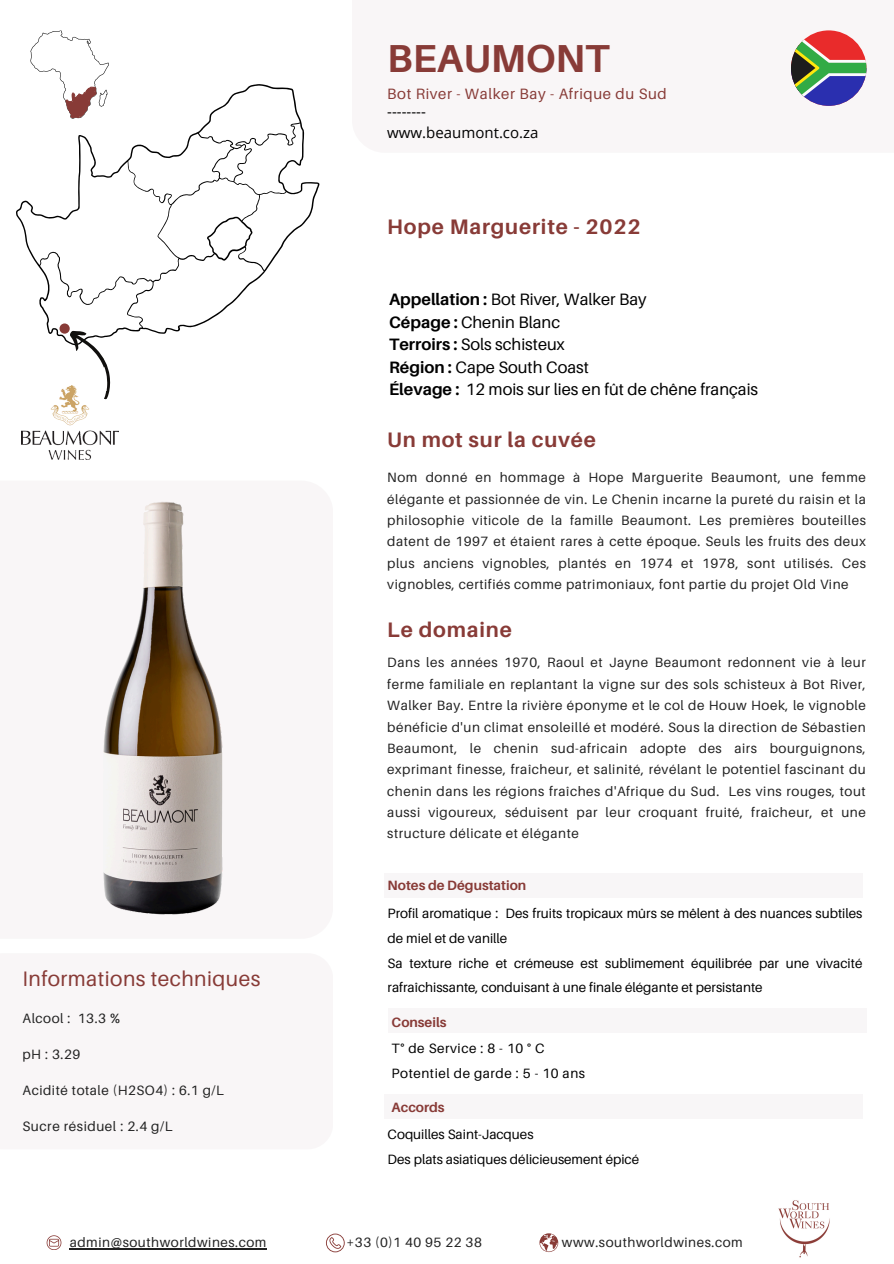
<style>
.page{position:relative;width:894px;height:1264px;background:#fff}
.page>*{position:absolute;margin:0;border:0;box-sizing:border-box;transform-origin:0 0}
.t1{font:700 39px "Aileron";color:#883b37}
.t2{font:700 21px "Aileron";letter-spacing:.04em;color:#883b37}
.t3{font:21px "Aileron";letter-spacing:.02em;color:#883b37}
.t4{font:16.5px/22.5px "Aileron";color:#000}
.t5{font:15px "Aileron";letter-spacing:.04em;color:#883b37}
.t6{font:15px/20.2px "Open Sans";color:#000}
.t7{font:13.65px "Aileron";letter-spacing:.04em;color:#222}
.t8{font:13.5px/21.3px "Aileron";letter-spacing:.04em;color:#222;text-align:justify}
.t9{font:13.5px/24.8px "Aileron";color:#000}
.t10{font:13.5px "Aileron";letter-spacing:.04em;color:#000}
.t11{font:700 13.5px "Aileron";color:#883b37}
.s1{font-weight:700}
</style>
<div class="page">
<svg style="left:16px;top:84px;width:303px;height:256px"></svg>
<div style="left:59px;top:323px;width:11px;height:11px;background:#883b37;border-radius:50%"></div>
<div style="left:352px;top:0;width:541px;height:153px;background:#f9f6f7"></div>
<div style="left:383px;top:872px;width:479px;height:25px;background:#f8f6f7"></div>
<div style="left:383px;top:1093px;width:479px;height:25px;background:#f8f6f7"></div>
<div style="left:387px;top:1007px;width:479px;height:25px;background:#f8f6f7"></div>
<svg style="left:539px;top:1233px;width:19px;height:18px"></svg>
<hr style="left:70px;top:1248px;width:197px;height:1px;background:#222">
<svg style="left:326px;top:1233px;width:18px;height:19px"></svg>
<img style="left:778px;top:1200px;width:52px;height:58px">
<svg style="left:47px;top:1235px;width:14px;height:14px"></svg>
<div style="left:790px;top:30px;width:76px;height:76px;background:#e92b2b;border-radius:50%"></div>
<svg style="left:790px;top:40px;width:76px;height:66px"></svg>
<svg style="left:30px;top:30px;width:79px;height:89px"></svg>
<img style="left:21px;top:389px;width:97px;height:71px">
<svg style="left:65px;top:324px;width:58px;height:76px"></svg>
<img style="left:103px;top:501px;width:120px;height:414px">
<h4 class="t1" style="left:387px;top:34px;width:224px">BEAUMONT</h4>
<h1 class="t5" style="left:387px;top:84px;width:281px">Bot River - Walker Bay - Afrique du Sud</h1>
<h4 class="t6" style="left:387px;top:101px;width:153px">-------- www.beaumont.co.za</h4>
<h5 class="t2" style="left:387px;top:213px;width:255px">Hope Marguerite - 2022</h5>
<h5 class="t4" style="left:389px;top:288px;width:370px"><span class="s1">Appellation :</span> Bot River, Walker Bay<br><span class="s1">Cépage :</span> Chenin Blanc<br><span class="s1">Terroirs :</span> Sols schisteux<br><span class="s1">Région :</span> Cape South Coast<br><span class="s1">Élevage :</span> 12 mois sur lies en fût de chêne français</h5>
<p class="t2" style="left:387px;top:427px;width:210px">Un mot sur la cuvée</p>
<p class="t8" style="left:387px;top:466px;width:480px">Nom donné en hommage à Hope Marguerite Beaumont, une femme élégante et passionnée de vin. Le Chenin incarne la pureté du raisin et la philosophie viticole de la famille Beaumont. Les premières bouteilles datent de 1997 et étaient rares à cette époque. Seuls les fruits des deux plus anciens vignobles, plantés en 1974 et 1978, sont utilisés. Ces vignobles, certifiés comme patrimoniaux, font partie du projet Old Vine</p>
<h5 class="t3" style="left:22px;top:966px;width:239px">Informations techniques</h5>
<h2 class="t8" style="left:22px;top:1007px;width:99px">Alcool : 13.3 %</h2>
<p class="t8" style="left:22px;top:1043px;width:59px">pH : 3.29</p>
<h2 class="t8" style="left:22px;top:1079px;width:203px">Acidité totale (H2SO4) : 6.1 g/L</h2>
<p class="t7" style="left:22px;top:1118px;width:152px">Sucre résiduel : 2.4 g/L</p>
<p class="t2" style="left:387px;top:616px;width:126px">Le domaine</p>
<p class="t8" style="left:387px;top:651px;width:480px">Dans les années 1970, Raoul et Jayne Beaumont redonnent vie à leur ferme familiale en replantant la vigne sur des sols schisteux à Bot River, Walker Bay. Entre la rivière éponyme et le col de Houw Hoek, le vignoble bénéficie d'un climat ensoleillé et modéré. Sous la direction de Sébastien Beaumont, le chenin sud-africain adopte des airs bourguignons, exprimant finesse, fraîcheur, et salinité, révélant le potentiel fascinant du chenin dans les régions fraîches d'Afrique du Sud. Les vins rouges, tout aussi vigoureux, séduisent par leur croquant fruité, fraîcheur, et une structure délicate et élégante</p>
<p class="t11" style="left:387px;top:877px;width:140px">Notes de Dégustation</p>
<p class="t9" style="left:387px;top:900px;width:476px">Profil aromatique : Des fruits tropicaux mûrs se mêlent à des nuances subtiles de miel et de vanille</p>
<p class="t9" style="left:387px;top:950px;width:476px">Sa texture riche et crémeuse est sublimement équilibrée par une vivacité rafraîchissante, conduisant à une finale élégante et persistante</p>
<p class="t11" style="left:391px;top:1013px;width:56px">Conseils</p>
<p class="t10" style="left:391px;top:1040px;width:154px">T° de Service : 8 - 10 ° C</p>
<p class="t10" style="left:391px;top:1065px;width:195px">Potentiel de garde : 5 - 10 ans</p>
<p class="t11" style="left:391px;top:1098px;width:55px">Accords</p>
<p class="t9" style="left:387px;top:1121px;width:147px">Coquilles Saint-Jacques</p>
<h3 class="t9" style="left:387px;top:1146px;width:253px">Des plats asiatiques délicieusement épicé</h3>
<p class="t8" style="left:70px;top:1231px;width:198px">admin@southworldwines.com</p>
<p class="t8" style="left:346px;top:1231px;width:137px">+33 (0)1 40 95 22 38</p>
<p class="t8" style="left:562px;top:1231px;width:182px">www.southworldwines.com</p>
</div>
